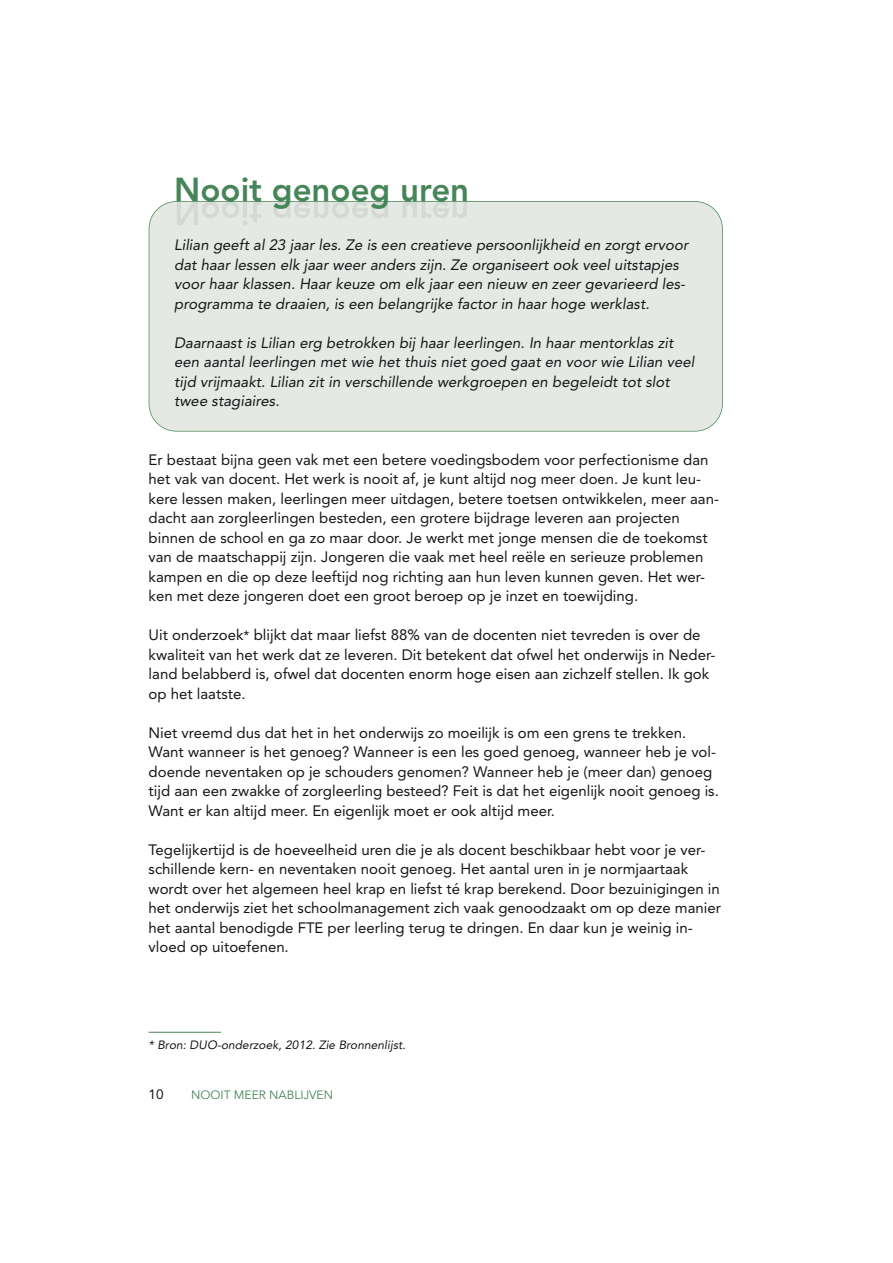
<style>
.page{position:relative;width:893px;height:1263px;background:#fff}
.page>*{position:absolute;margin:0;border:0;box-sizing:border-box;transform-origin:0 0}
.t1{font:800 33px "Avenir";color:#458558}
.t2{font:15px/19.5px "Avenir";color:#161519}
.t3{font:13.5px "Avenir";color:#161519}
.t4{font:12px "Avenir";color:#161519}
.t5{font:12px "Avenir";color:#458558}
.s1{font-size:13.5px}
</style>
<div class="page">
<div style="left:149px;top:202px;width:573px;height:229px;background:#e5e9e3;border-radius:27px"></div>
<div style="left:149px;top:201px;width:574px;height:231px;border:2px solid #458558;border-radius:28px"></div>
<svg style="left:177px;top:202px;width:290px;height:23px"></svg>
<hr style="left:177px;top:201px;width:290px;height:1px;background:#3f7d52">
<hr style="left:149px;top:1032px;width:72px;height:1px;background:#458558">
<h1 class="t1" style="left:174px;top:176px;width:297px">Nooit genoeg uren</h1>
<p class="t2" style="left:174px;top:236px;width:518px">Lilian geeft al 23 jaar les. Ze is een creatieve persoonlijkheid en zorgt ervoor dat haar lessen elk jaar weer anders zijn. Ze organiseert ook veel uitstapjes voor haar klassen. Haar keuze om elk jaar een nieuw en zeer gevarieerd les&shy;programma te draaien, is een belangrijke factor in haar hoge werklast.</p>
<p class="t2" style="left:174px;top:334px;width:524px">Daarnaast is Lilian erg betrokken bij haar leerlingen. In haar mentorklas zit een aan tal leerlingen met wie het thuis niet goed gaat en voor wie Lilian veel tijd vrij maakt. Lilian zit in verschillende werkgroepen en begeleidt tot slot twee stagiaires.</p>
<p class="t2" style="left:149px;top:451px;width:572px">Er bestaat bijna geen vak met een betere voedingsbodem voor perfectionisme dan het vak van docent. Het werk is nooit af, je kunt altijd nog meer doen. Je kunt leu&shy;kere lessen maken, leerlingen meer uitdagen, betere toetsen ontwikkelen, meer aan&shy;dacht aan zorgleerlingen besteden, een grotere bijdrage leveren aan projecten binnen de school en ga zo maar door. Je werkt met jonge mensen die de toekomst van de maatschappij zijn. Jongeren die vaak met heel reële en serieuze problemen kampen en die op deze leeftijd nog richting aan hun leven kunnen geven. Het wer&shy;ken met deze jongeren doet een groot beroep op je inzet en toewijding.</p>
<p class="t2" style="left:149px;top:626px;width:568px">Uit onderzoek<span class="s1">*</span> blijkt dat maar liefst 88% van de docenten niet tevreden is over de kwaliteit van het werk dat ze leveren. Dit betekent dat ofwel het onderwijs in Neder&shy;land belabberd is, ofwel dat docenten enorm hoge eisen aan zichzelf stellen. Ik gok op het laatste.</p>
<p class="t2" style="left:149px;top:724px;width:572px">Niet vreemd dus dat het in het onderwijs zo moeilijk is om een grens te trekken.<br>Want wanneer is het genoeg? Wanneer is een les goed genoeg, wanneer heb je vol&shy;doende neventaken op je schouders genomen? Wanneer heb je (meer dan) genoeg tijd aan een zwakke of zorgleerling besteed? Feit is dat het eigenlijk nooit genoeg is.<br>Want er kan altijd meer. En eigenlijk moet er ook altijd meer.</p>
<p class="t2" style="left:149px;top:841px;width:574px">Tegelijkertijd is de hoeveelheid uren die je als docent beschikbaar hebt voor je ver&shy;schillende kern- en neventaken nooit genoeg. Het aantal uren in je normjaartaak wordt over het algemeen heel krap en liefst té krap berekend. Door bezuinigingen in het onderwijs ziet het schoolmanagement zich vaak genoodzaakt om op deze manier het aantal benodigde FTE per leerling terug te dringen. En daar kun je weinig in&shy;vloed op uitoefenen.</p>
<p class="t4" style="left:149px;top:1040px;width:260px">* Bron: DUO-onderzoek, 2012. Zie Bronnenlijst.</p>
<p class="t3" style="left:149px;top:1089px;width:16px">10</p>
<p class="t5" style="left:191px;top:1090px;width:143px">NOOIT MEER NABLIJVEN</p>
</div>
